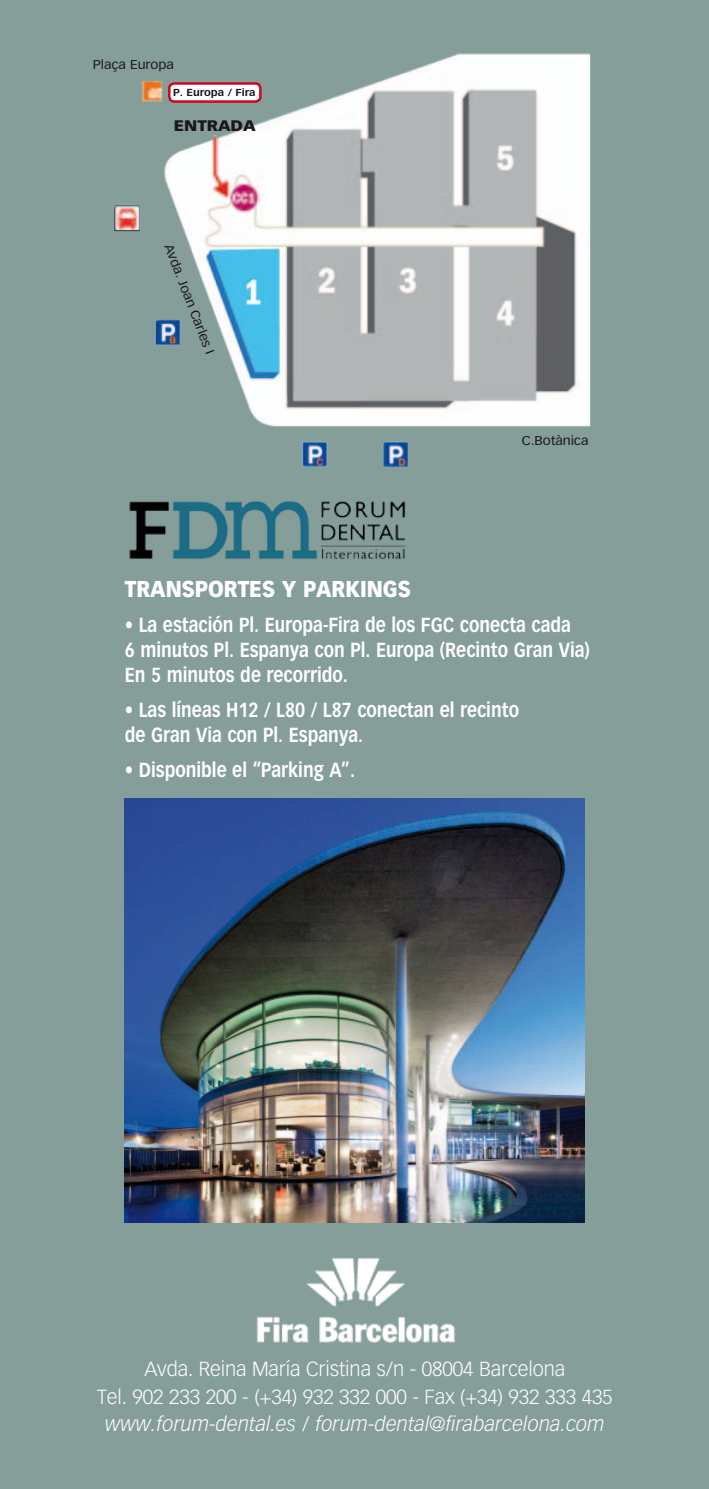
<style>
.page{position:relative;width:709px;height:1489px;background:#fff}
.page>*{position:absolute;margin:0;border:0;box-sizing:border-box;transform-origin:0 0}
.t1{font:900 22.5px "Vectora LH";color:#fff;scale:.9 1}
.t2{font:700 20px/25px "Vectora LH";color:#fff;scale:.85 1}
.t3{font:300 20px/27.5px "Vectora LH";letter-spacing:-.005em;color:#fff;text-align:center}
.t4{font:900 15px "Vectora LH";letter-spacing:-.005em;color:#1a171c;scale:1.1 1}
.t5{font:12.5px "Vectora LH";letter-spacing:-.005em;color:#1a171c;scale:1.1 1}
.t6{font:700 10px "Vectora LH";letter-spacing:-.005em;color:#1a171c;scale:1.1 1}
.s1{font-style:italic}
</style>
<div class="page">
<div style="left:0;top:0;width:709px;height:1488px;background:#869e99"></div>
<img style="left:256px;top:1258px;width:200px;height:85px">
<img style="left:114px;top:53px;width:477px;height:414px">
<div style="left:169px;top:83px;width:91px;height:19px;background:#fff;border-radius:5px"></div>
<div style="left:168px;top:82px;width:93px;height:21px;border:2px solid #cd071e;border-radius:5px"></div>
<img style="left:124px;top:798px;width:460px;height:424px">
<img style="left:129px;top:501px;width:276px;height:58px">
<p class="t5" style="left:93px;top:57px;width:75px">Plaça Europa</p>
<p class="t6" style="left:173px;top:86px;width:76px">P. Europa / Fira</p>
<p class="t4" style="left:174px;top:117px;width:76px">ENTRADA</p>
<p class="t5" style="left:175px;top:241px;width:108px;rotate:69deg">Avda. Joan Carles I</p>
<p class="t5" style="left:522px;top:433px;width:62px">C.Botànica</p>
<p class="t1" style="left:125px;top:575px;width:319px">TRANSPORTES Y PARKINGS</p>
<p class="t2" style="left:125px;top:612px;width:548px">• La estación Pl. Europa-Fira de los FGC conecta cada<br>6 minutos Pl. Espanya con Pl. Europa (Recinto Gran Via)<br>En 5 minutos de recorrido.</p>
<p class="t2" style="left:125px;top:697px;width:465px">• Las líneas H12 / L80 / L87 conectan el recinto de Gran Via con Pl. Espanya.</p>
<p class="t2" style="left:125px;top:757px;width:272px">• Disponible el “Parking A”.</p>
<p class="t3" style="left:97px;top:1355px;width:517px">Avda. Reina María Cristina s/n - 08004 Barcelona<br>Tel. 902 233 200 - (+34) 932 332 000 - Fax (+34) 932 333 435 <span class="s1">www.forum-dental.es</span> / <span class="s1">forum-dental@firabarcelona.com</span></p>
</div>
